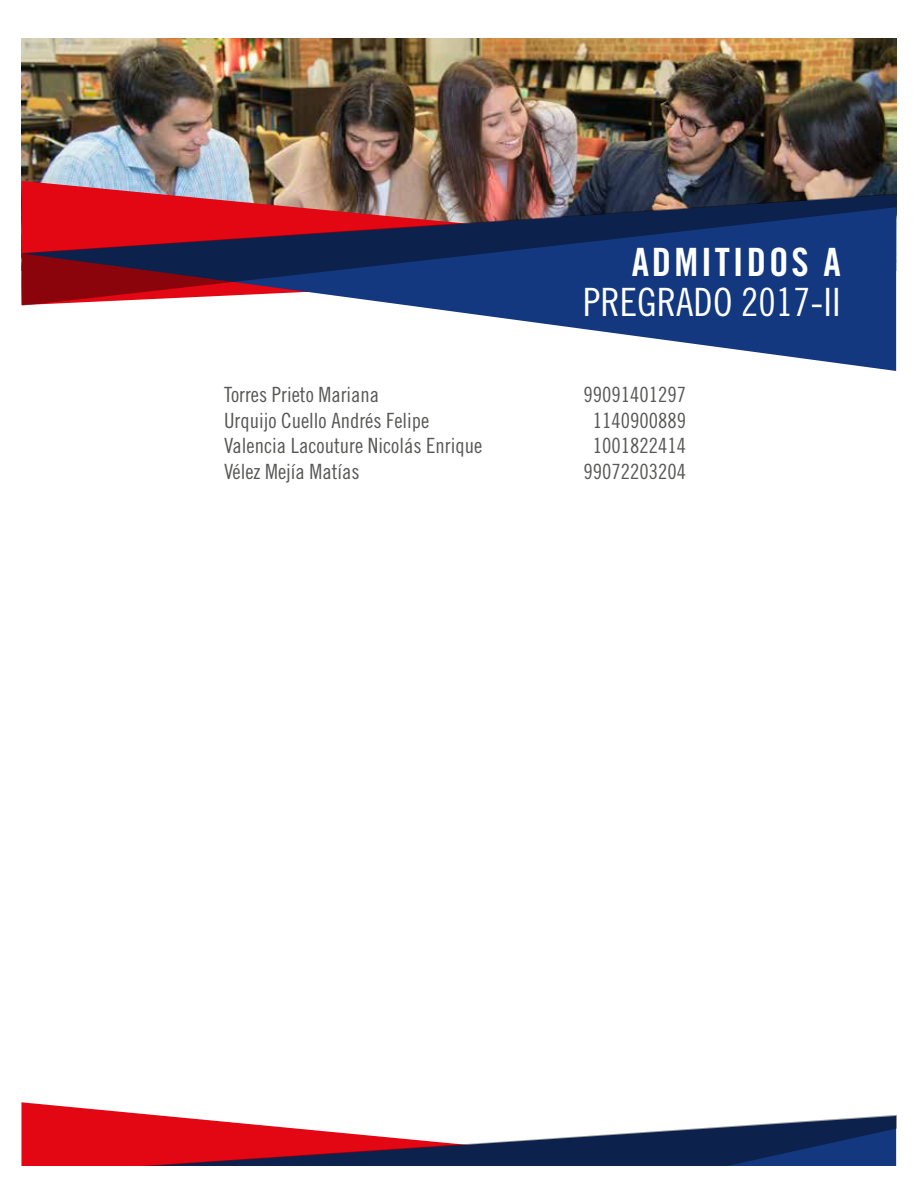
<style>
.page{position:relative;width:918px;height:1188px;background:#fff}
.page>*{position:absolute;margin:0;border:0;box-sizing:border-box;transform-origin:0 0}
.t1{font:39px "Trade Gothic LT Std Cn 18";color:#fff}
.t2{font:39px "Trade Gothic LT Std Bd Cn 20";letter-spacing:.075em;color:#fff}
.t3{font:21px "Trade Gothic LT Std Cn 18";color:#575756}
</style>
<div class="page">
<img style="left:21px;top:38px;width:875px;height:155px">
<img style="left:21px;top:181px;width:874px;height:12px">
<svg style="left:413px;top:306px;width:483px;height:65px"></svg>
<svg style="left:21px;top:193px;width:876px;height:113px;background:#50325a"></svg>
<svg style="left:21px;top:1102px;width:133px;height:13px"></svg>
<svg style="left:21px;top:1115px;width:876px;height:51px"></svg>
<h1 class="t2" style="left:632px;top:238px;width:211px">ADMITIDOS A</h1>
<h1 class="t1" style="left:583px;top:279px;width:259px">PREGRADO 2017-II</h1>
<p class="t3" style="left:224px;top:382px;width:157px">Torres Prieto Mariana</p>
<p class="t3" style="left:584px;top:382px;width:104px">99091401297</p>
<p class="t3" style="left:224px;top:408px;width:207px">Urquijo Cuello Andrés Felipe</p>
<p class="t3" style="left:593px;top:408px;width:95px">1140900889</p>
<p class="t3" style="left:224px;top:433px;width:260px">Valencia Lacouture Nicolás Enrique</p>
<p class="t3" style="left:593px;top:433px;width:95px">1001822414</p>
<p class="t3" style="left:224px;top:459px;width:137px">Vélez Mejía Matías</p>
<p class="t3" style="left:584px;top:459px;width:104px">99072203204</p>
</div>
